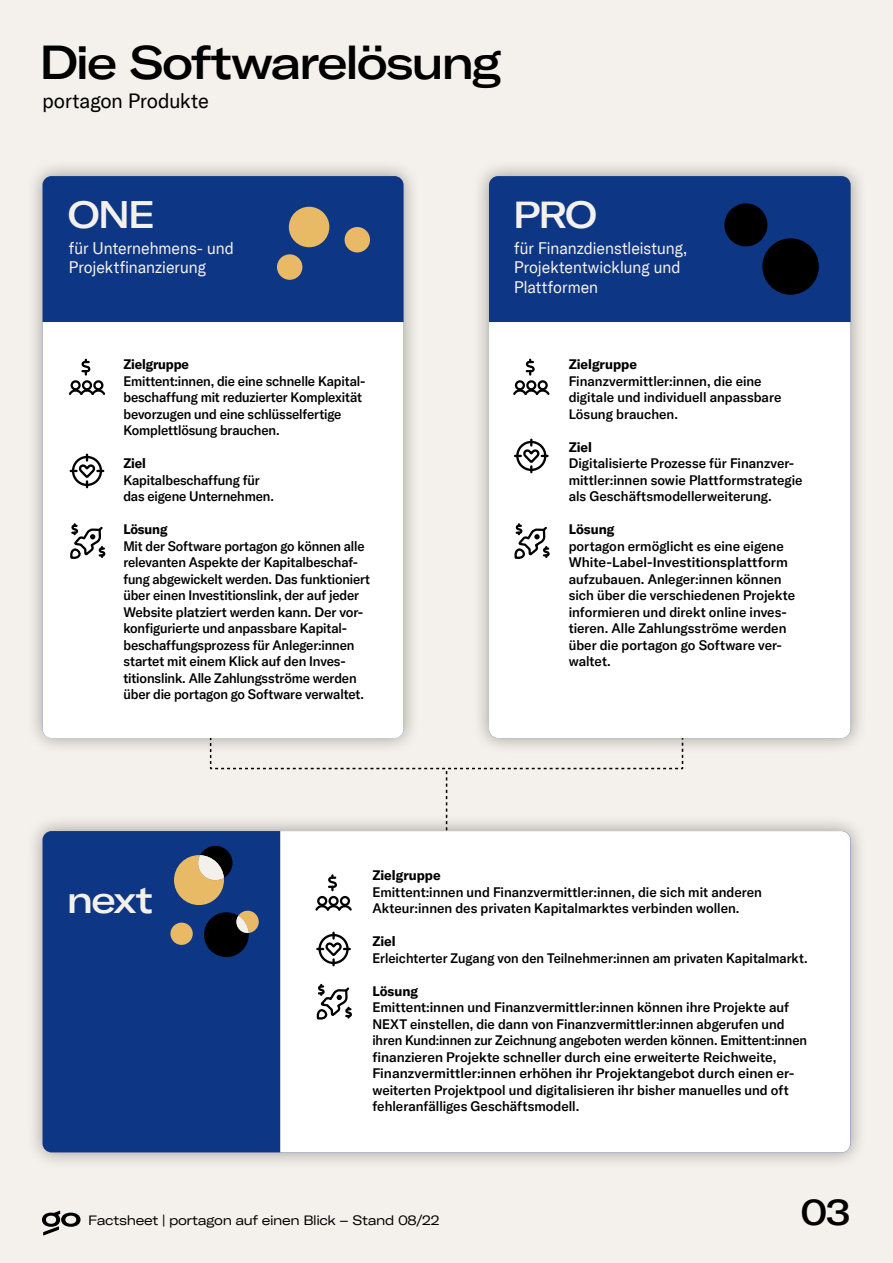
<style>
.page{position:relative;width:893px;height:1263px;background:#f4f0eb}
.page>*{position:absolute;margin:0;border:0;box-sizing:border-box;transform-origin:0 0}
.t1{font:500 expanded 46.5px "GT America";letter-spacing:-.045em;color:#000}
.t2{font:500 expanded 37.5px "GT America";letter-spacing:-.05em;color:#f4f0eb}
.t3{font:500 expanded 36px "GT America";color:#000}
.t4{font:20.25px "GT America";letter-spacing:-.005em;color:#000}
.t5{font:16.5px/19.5px "GT America";color:#f4f0eb}
.t6{font:500 13.5px/16.5px "GT America";color:#000}
.t7{font:700 13.5px "GT America";color:#000}
.t8{font:expanded 13.5px "GT America";letter-spacing:-.025em;color:#000}
</style>
<div class="page">
<div style="left:26px;top:814px;width:841px;height:355px;background:#000;opacity:.35"></div>
<div style="left:43px;top:831px;width:808px;height:321px;background:#0d3684;border-radius:9px"></div>
<div style="left:26px;top:159px;width:395px;height:595px;background:#000;opacity:.35"></div>
<div style="left:43px;top:176px;width:361px;height:562px;background:#0d3684;border-radius:9px"></div>
<div style="left:472px;top:159px;width:396px;height:596px;background:#000;opacity:.35"></div>
<div style="left:489px;top:176px;width:362px;height:562px;background:#0d3684;border-radius:9px"></div>
<svg style="left:170px;top:922px;width:23px;height:23px"></svg>
<div style="left:762px;top:238px;width:57px;height:57px;background:#000;border-radius:50%"></div>
<div style="left:724px;top:203px;width:43px;height:43px;background:#000;border-radius:50%"></div>
<div style="left:43px;top:322px;width:361px;height:416px;background:#fff"></div>
<div style="left:489px;top:322px;width:362px;height:416px;background:#fff"></div>
<div style="left:289px;top:207px;width:40px;height:40px;background:#e8ba66;border-radius:50%"></div>
<div style="left:345px;top:227px;width:25px;height:25px;background:#e8ba66;border-radius:50%"></div>
<div style="left:277px;top:254px;width:25px;height:26px;background:#e8ba66;border-radius:50%"></div>
<div style="left:280px;top:831px;width:570px;height:321px;background:#fff"></div>
<svg style="left:70px;top:523px;width:36px;height:36px"></svg>
<svg style="left:514px;top:523px;width:36px;height:36px"></svg>
<svg style="left:316px;top:984px;width:36px;height:36px"></svg>
<svg style="left:71px;top:455px;width:32px;height:32px"></svg>
<svg style="left:515px;top:440px;width:33px;height:32px"></svg>
<svg style="left:80px;top:360px;width:11px;height:15px"></svg>
<div style="left:71px;top:380px;width:10px;height:10px;border:2px solid #000;border-radius:50%"></div>
<div style="left:82px;top:380px;width:10px;height:10px;border:2px solid #000;border-radius:50%"></div>
<div style="left:93px;top:380px;width:10px;height:10px;border:2px solid #000;border-radius:50%"></div>
<svg style="left:69px;top:390px;width:36px;height:5px"></svg>
<svg style="left:524px;top:360px;width:12px;height:15px"></svg>
<div style="left:515px;top:380px;width:10px;height:10px;border:2px solid #000;border-radius:50%"></div>
<div style="left:526px;top:380px;width:10px;height:10px;border:2px solid #000;border-radius:50%"></div>
<div style="left:538px;top:380px;width:10px;height:10px;border:2px solid #000;border-radius:50%"></div>
<svg style="left:513px;top:390px;width:36px;height:5px"></svg>
<svg style="left:174px;top:688px;width:510px;height:277px"></svg>
<svg style="left:42px;top:1210px;width:39px;height:25px"></svg>
<h1 class="t1" style="left:39px;top:34px;width:464px">Die Softwarelösung</h1>
<h3 class="t4" style="left:43px;top:89px;width:168px">portagon Produkte</h3>
<h2 class="t2" style="left:68px;top:192px;width:89px">ONE</h2>
<h2 class="t2" style="left:513px;top:192px;width:85px">PRO</h2>
<p class="t5" style="left:69px;top:238px;width:167px">für Unternehmens- und<br>Projektfinanzierung</p>
<p class="t7" style="left:123px;top:356px;width:67px">Zielgruppe</p>
<p class="t6" style="left:123px;top:373px;width:244px">Emittent:innen, die eine schnelle Kapital&shy;beschaffung mit reduzierter Komplexität bevorzugen und eine schlüsselfertige Komplettlösung brauchen.</p>
<p class="t7" style="left:123px;top:455px;width:24px">Ziel</p>
<p class="t6" style="left:123px;top:472px;width:152px">Kapitalbeschaffung für das eigene Unternehmen.</p>
<p class="t7" style="left:123px;top:521px;width:46px">Lösung</p>
<p class="t6" style="left:123px;top:538px;width:248px">Mit der Software portagon go können alle relevanten Aspekte der Kapitalbeschaf&shy;fung abgewickelt werden. Das funktioniert über einen Investitionslink, der auf jeder Website platziert werden kann. Der vor&shy;konfigurierte und anpassbare Kapital‑ beschaffungsprozess für Anleger:innen startet mit einem Klick auf den Inves&shy;titionslink. Alle Zahlungsströme werden über die portagon go Software verwaltet.</p>
<p class="t5" style="left:514px;top:238px;width:174px">für Finanzdienstleistung,<br>Projektentwicklung und<br>Plattformen</p>
<p class="t7" style="left:569px;top:356px;width:70px">Zielgruppe</p>
<p class="t6" style="left:569px;top:373px;width:214px">Finanzvermittler:innen, die eine digitale und individuell anpassbare<br>Lösung brauchen.</p>
<p class="t7" style="left:569px;top:438px;width:25px">Ziel</p>
<p class="t6" style="left:569px;top:455px;width:235px">Digitalisierte Prozesse für Finanzver&shy;mittler:innen sowie Plattformstrategie als Geschäftsmodellerweiterung.</p>
<p class="t7" style="left:569px;top:521px;width:47px">Lösung</p>
<p class="t6" style="left:569px;top:538px;width:228px">portagon ermöglicht es eine eigene White-Label-Investitionsplattform aufzubauen. Anleger:innen können sich über die verschiedenen Projekte informieren und direkt online inves&shy;tieren. Alle Zahlungsströme werden über die portagon go Software ver&shy;waltet.</p>
<h2 class="t2" style="left:67px;top:877px;width:88px">next</h2>
<p class="t7" style="left:372px;top:867px;width:70px">Zielgruppe</p>
<p class="t6" style="left:372px;top:884px;width:391px">Emittent:innen und Finanzvermittler:innen, die sich mit anderen<br>Akteur:innen des privaten Kapitalmarktes verbinden wollen.</p>
<p class="t7" style="left:372px;top:933px;width:25px">Ziel</p>
<p class="t6" style="left:372px;top:950px;width:437px">Erleichterter Zugang von den Teilnehmer:innen am privaten Kapitalmarkt.</p>
<p class="t7" style="left:372px;top:983px;width:47px">Lösung</p>
<p class="t6" style="left:372px;top:999px;width:436px">Emittent:innen und Finanzvermittler:innen können ihre Projekte auf NEXT einstellen, die dann von Finanzvermittler:innen abgerufen und ihren Kund:innen zur Zeichnung angeboten werden können. Emittent:innen finanzieren Projekte schneller durch eine erweiterte Reichweite, Finanzvermittler:innen erhöhen ihr Projektangebot durch einen er&shy;weiterten Projektpool und digitalisieren ihr bisher manuelles und oft fehleranfälliges Geschäftsmodell.</p>
<p class="t8" style="left:88px;top:1212px;width:353px">Factsheet | portagon auf einen Blick – Stand 08/22</p>
<h3 class="t3" style="left:800px;top:1190px;width:52px">03</h3>
</div>
